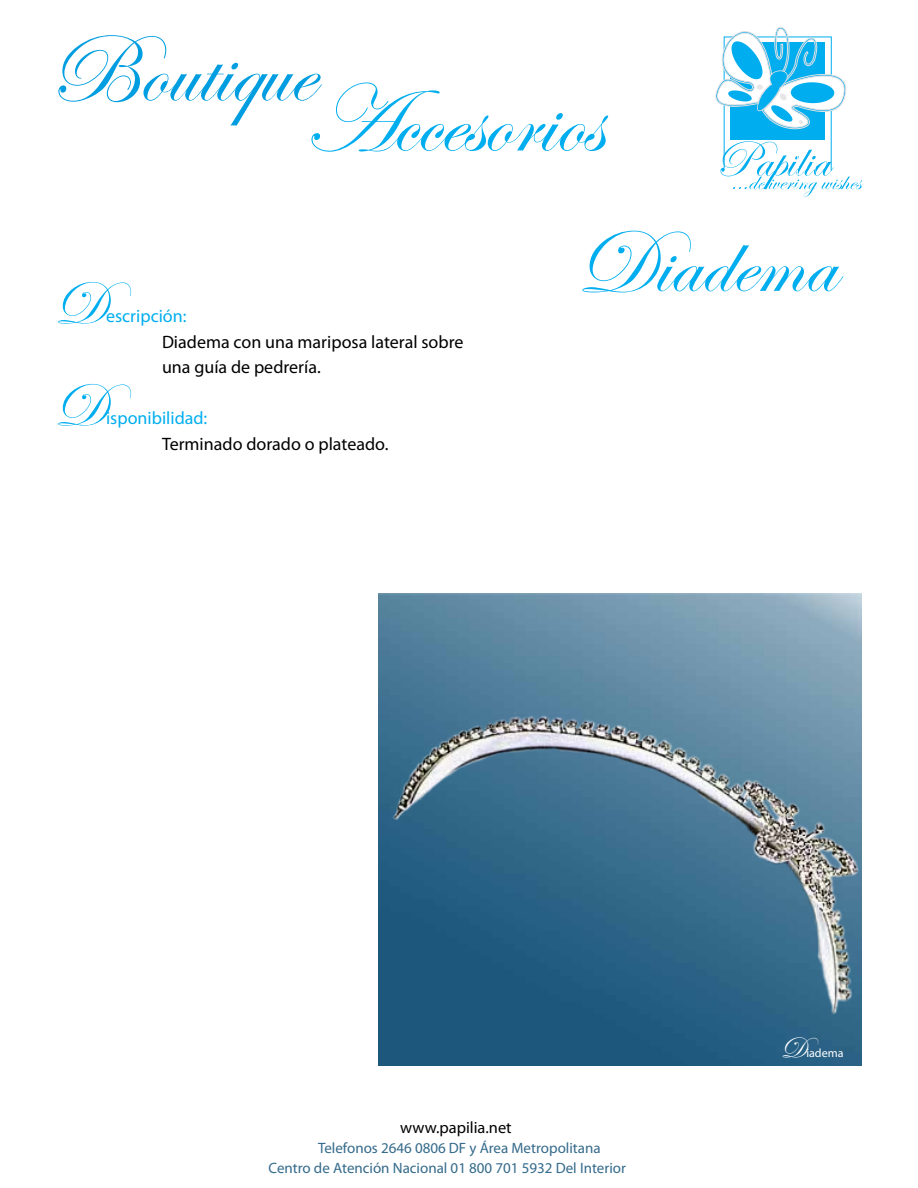
<style>
.page{position:relative;width:918px;height:1188px;background:#fff}
.page>*{position:absolute;margin:0;border:0;box-sizing:border-box;transform-origin:0 0}
.t1{font:97.95px "Edwardian Script ITC";color:#00aeef}
.t2{font:97.95px "Edwardian Script ITC";color:#009ee0}
.t3{font:91.2px "Edwardian Script ITC";color:#00aeef}
.t4{font:61.5px "Edwardian Script ITC";color:#00aeef}
.t5{font:30px "Edwardian Script ITC";color:#fff}
.t6{font:18px/25.5px "Myriad Pro";color:#000}
.t7{font:18px "Myriad Pro";color:#00aeef}
.t8{font:16.35px "Myriad Pro";color:#000}
.t9{font:15px/20.1px "Myriad Pro";color:#346a8b}
.t10{font:12px "Myriad Pro";color:#fff}
</style>
<div class="page">
<svg style="left:715px;top:27px;width:147px;height:170px"></svg>
<img style="left:378px;top:594px;width:484px;height:471px">
<img style="left:379px;top:695px;width:483px;height:338px">
<h1 class="t2" style="left:47px;top:16px;width:267px">Boutique</h1>
<h1 class="t1" style="left:303px;top:67px;width:301px">Accesorios</h1>
<h3 class="t4" style="left:54px;top:270px;width:54px">D</h3>
<p class="t7" style="left:106px;top:305px;width:82px">escripción:</p>
<p class="t6" style="left:162px;top:329px;width:303px">Diadema con una mariposa lateral sobre una guía de pedrería.</p>
<h3 class="t4" style="left:54px;top:372px;width:54px">D</h3>
<p class="t7" style="left:106px;top:407px;width:103px">isponibilidad:</p>
<p class="t6" style="left:162px;top:431px;width:228px">Terminado dorado o plateado.</p>
<h2 class="t3" style="left:577px;top:213px;width:260px">Diadema</h2>
<h3 class="t5" style="left:781px;top:1032px;width:27px">D</h3>
<p class="t10" style="left:806px;top:1046px;width:39px">iadema</p>
<p class="t8" style="left:400px;top:1117px;width:113px">www.papilia.net</p>
<p class="t9" style="left:268px;top:1137px;width:359px;text-indent:50px">Telefonos 2646 0806 DF y Área Metropolitana<br>Centro de Atención Nacional 01 800 701 5932 Del Interior</p>
</div>
